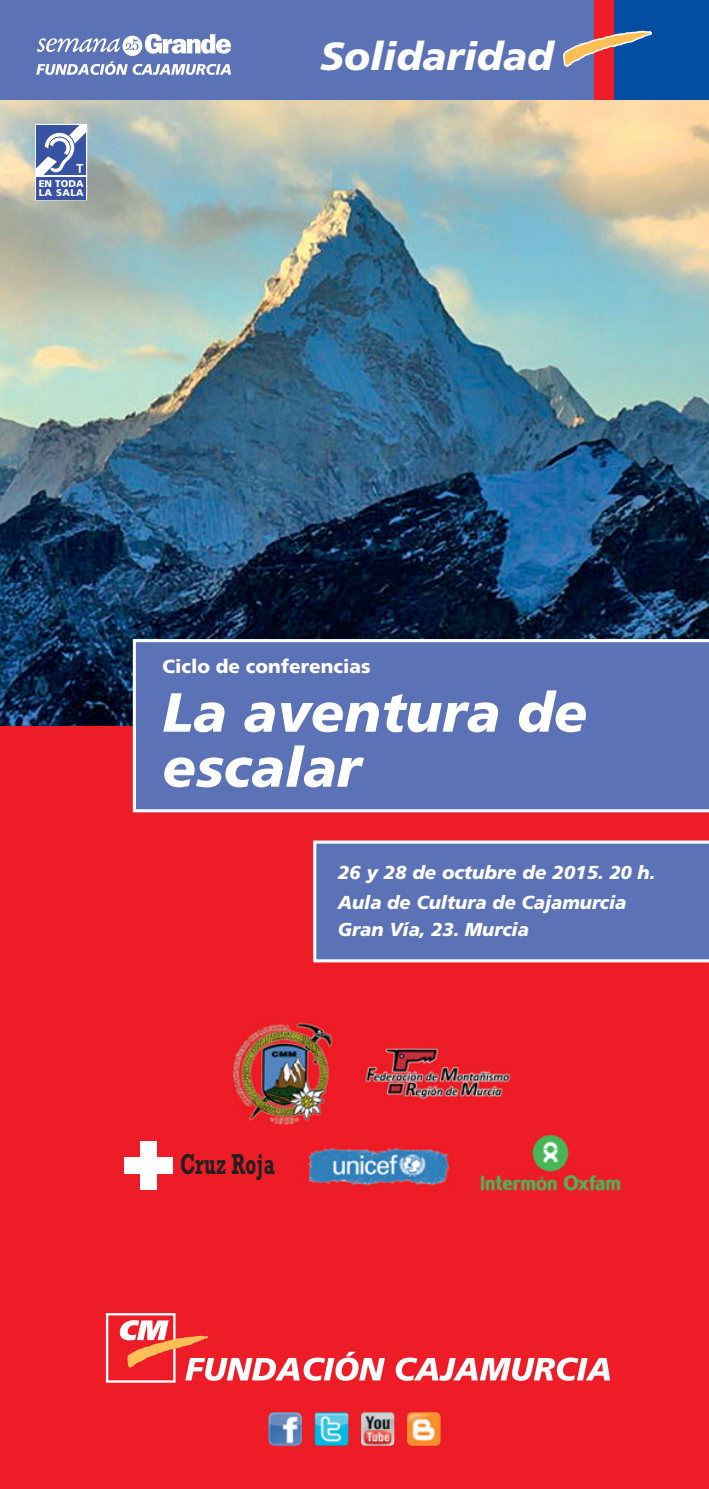
<style>
.page{position:relative;width:709px;height:1489px;background:#fff}
.page>*{position:absolute;margin:0;border:0;box-sizing:border-box;transform-origin:0 0}
.t1{font:italic 900 55px/55px "Frutiger";color:#fff}
.t2{font:italic 900 39.25px "Frutiger";color:#fff}
.t3{font:700 29.25px "Rockwell";letter-spacing:.015em;color:#231f20;scale:.65 1}
.t4{font:900 19px "Frutiger";color:#fff}
.t5{font:italic 900 18.75px/30.2px "Frutiger";color:#fff}
.t6{font:900 9.75px/9.5px "Frutiger LT Std";letter-spacing:.02em;color:#fff}
</style>
<div class="page">
<div style="left:0;top:97px;width:709px;height:1391px;background:#ed1c26"></div>
<img style="left:0;top:100px;width:709px;height:625px">
<svg style="left:133px;top:639px;width:576px;height:173px;background:#687cbc"></svg>
<svg style="left:313px;top:840px;width:396px;height:122px;background:#687bba"></svg>
<div style="left:594px;top:0;width:20px;height:100px;background:#ed1c26"></div>
<div style="left:0;top:0;width:594px;height:100px;background:#5c72b7"></div>
<div style="left:614px;top:0;width:95px;height:100px;background:#034ea2"></div>
<svg style="left:563px;top:30px;width:89px;height:37px"></svg>
<svg style="left:396px;top:1357px;width:214px;height:23px"></svg>
<div style="left:106px;top:1312px;width:69px;height:70px;background:#ed1c26;border:2px solid #fff"></div>
<svg style="left:119px;top:1319px;width:266px;height:61px"></svg>
<img style="left:273px;top:1412px;width:28px;height:4px">
<img style="left:315px;top:1412px;width:33px;height:33px">
<img style="left:407px;top:1412px;width:33px;height:33px">
<img style="left:361px;top:1412px;width:33px;height:33px;border-radius:4px">
<div style="left:35px;top:124px;width:52px;height:52px;border:2px solid #fff"></div>
<svg style="left:35px;top:176px;width:52px;height:24px"></svg>
<svg style="left:36px;top:125px;width:50px;height:50px;background:#7587bf"></svg>
<div style="left:36px;top:177px;width:50px;height:22px;background:#3953a4"></div>
<img style="left:232px;top:1022px;width:101px;height:101px">
<img style="left:364px;top:1045px;width:147px;height:54px">
<img style="left:308px;top:1147px;width:143px;height:39px">
<div style="left:140px;top:1141px;width:16px;height:48px;background:#fff"></div>
<div style="left:124px;top:1157px;width:48px;height:16px;background:#fff"></div>
<img style="left:480px;top:1134px;width:140px;height:56px">
<img style="left:36px;top:34px;width:195px;height:41px">
<p class="t6" style="left:39px;top:179px;width:47px">EN TODA<br>LA SALA</p>
<h2 class="t2" style="left:320px;top:41px;width:235px">Solidaridad</h2>
<p class="t4" style="left:162px;top:658px;width:209px">Ciclo de conferencias</p>
<h1 class="t1" style="left:162px;top:689px;width:426px">La aventura de escalar</h1>
<p class="t5" style="left:338px;top:858px;width:319px">26 y 28 de octubre de 2015. 20 h.<br>Aula de Cultura de Cajamurcia</p>
<p class="t5" style="left:338px;top:915px;width:193px">Gran Vía, 23. Murcia</p>
<h3 class="t3" style="left:180px;top:1153px;width:147px">Cruz Roja</h3>
</div>
